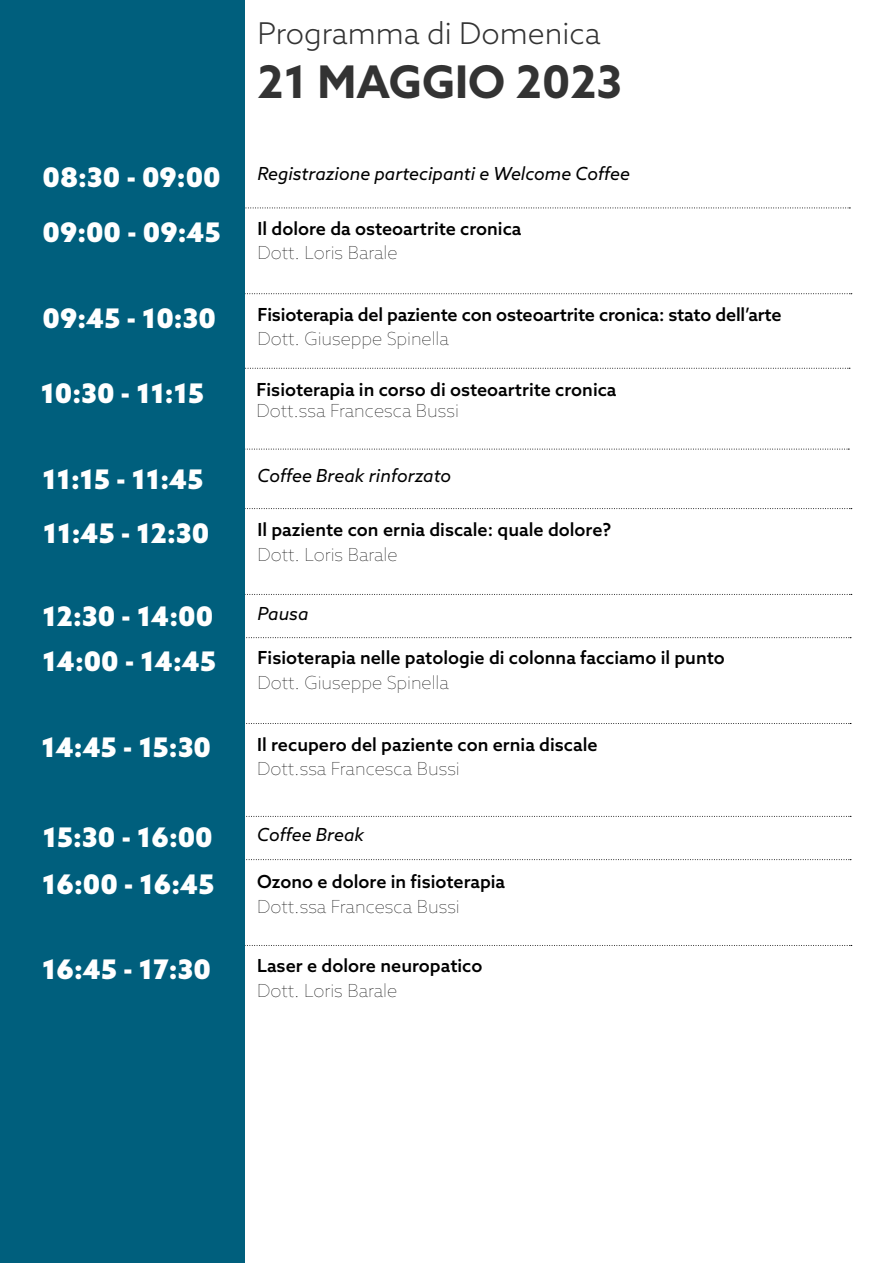
<style>
.page{position:relative;width:893px;height:1263px;background:#fff}
.page>*{position:absolute;margin:0;border:0;box-sizing:border-box;transform-origin:0 0}
.t1{font:700 45px "Azo Sans";color:#333}
.t2{font:300 30px "Azo Sans";color:#333}
.t3{font:900 27px "Azo Sans";color:#fff}
.t4{font:500 18px "Azo Sans";color:#000}
.t5{font:100 18px "Azo Sans";color:#000}
.t6{font:italic 18px "Azo Sans";color:#000}
</style>
<div class="page">
<svg style="left:244px;top:449px;width:605px;height:1px"></svg>
<svg style="left:244px;top:816px;width:607px;height:1px"></svg>
<svg style="left:244px;top:293px;width:608px;height:1px"></svg>
<svg style="left:244px;top:594px;width:608px;height:1px"></svg>
<svg style="left:244px;top:945px;width:608px;height:1px"></svg>
<svg style="left:244px;top:208px;width:606px;height:1px"></svg>
<svg style="left:244px;top:508px;width:608px;height:1px"></svg>
<svg style="left:244px;top:859px;width:607px;height:1px"></svg>
<svg style="left:244px;top:368px;width:606px;height:1px"></svg>
<svg style="left:244px;top:723px;width:607px;height:1px"></svg>
<svg style="left:244px;top:637px;width:607px;height:1px"></svg>
<div style="left:0;top:0;width:244px;height:1263px;background:#005f7d"></div>
<h2 class="t2" style="left:257px;top:14px;width:345px">Programma di Domenica</h2>
<h1 class="t1" style="left:257px;top:52px;width:366px">21 MAGGIO 2023</h1>
<h3 class="t3" style="left:43px;top:159px;width:180px">08:30 - 09:00</h3>
<p class="t6" style="left:257px;top:162px;width:374px">Registrazione partecipanti e Welcome Coffee</p>
<h3 class="t3" style="left:43px;top:214px;width:180px">09:00 - 09:45</h3>
<p class="t4" style="left:257px;top:217px;width:266px">Il dolore da osteoartrite cronica</p>
<p class="t5" style="left:257px;top:241px;width:142px">Dott. Loris Barale</p>
<h3 class="t3" style="left:43px;top:300px;width:175px">09:45 - 10:30</h3>
<p class="t4" style="left:257px;top:302px;width:526px">Fisioterapia del paziente con osteoartrite cronica: stato dell’arte</p>
<p class="t5" style="left:257px;top:327px;width:193px">Dott. Giuseppe Spinella</p>
<h3 class="t3" style="left:41px;top:375px;width:165px">10:30 - 11:15</h3>
<p class="t4" style="left:256px;top:378px;width:362px">Fisioterapia in corso di osteoartrite cronica</p>
<p class="t5" style="left:256px;top:399px;width:204px">Dott.ssa Francesca Bussi</p>
<h3 class="t3" style="left:43px;top:461px;width:162px">11:15 - 11:45</h3>
<p class="t6" style="left:257px;top:464px;width:195px">Coffee Break rinforzato</p>
<h3 class="t3" style="left:43px;top:515px;width:167px">11:45 - 12:30</h3>
<p class="t4" style="left:257px;top:518px;width:355px">Il paziente con ernia discale: quale dolore?</p>
<p class="t5" style="left:257px;top:543px;width:142px">Dott. Loris Barale</p>
<h3 class="t3" style="left:43px;top:598px;width:172px">12:30 - 14:00</h3>
<p class="t6" style="left:257px;top:601px;width:53px">Pausa</p>
<h3 class="t3" style="left:43px;top:643px;width:175px">14:00 - 14:45</h3>
<p class="t4" style="left:257px;top:646px;width:469px">Fisioterapia nelle patologie di colonna facciamo il punto</p>
<p class="t5" style="left:257px;top:671px;width:193px">Dott. Giuseppe Spinella</p>
<h3 class="t3" style="left:41px;top:730px;width:171px">14:45 - 15:30</h3>
<p class="t4" style="left:257px;top:732px;width:342px">Il recupero del paziente con ernia discale</p>
<p class="t5" style="left:257px;top:757px;width:204px">Dott.ssa Francesca Bussi</p>
<h3 class="t3" style="left:43px;top:819px;width:171px">15:30 - 16:00</h3>
<p class="t6" style="left:257px;top:822px;width:108px">Coffee Break</p>
<h3 class="t3" style="left:42px;top:866px;width:174px">16:00 - 16:45</h3>
<p class="t4" style="left:257px;top:869px;width:249px">Ozono e dolore in fisioterapia</p>
<p class="t5" style="left:257px;top:895px;width:204px">Dott.ssa Francesca Bussi</p>
<h3 class="t3" style="left:42px;top:951px;width:170px">16:45 - 17:30</h3>
<p class="t4" style="left:257px;top:954px;width:227px">Laser e dolore neuropatico</p>
<p class="t5" style="left:257px;top:979px;width:142px">Dott. Loris Barale</p>
</div>
